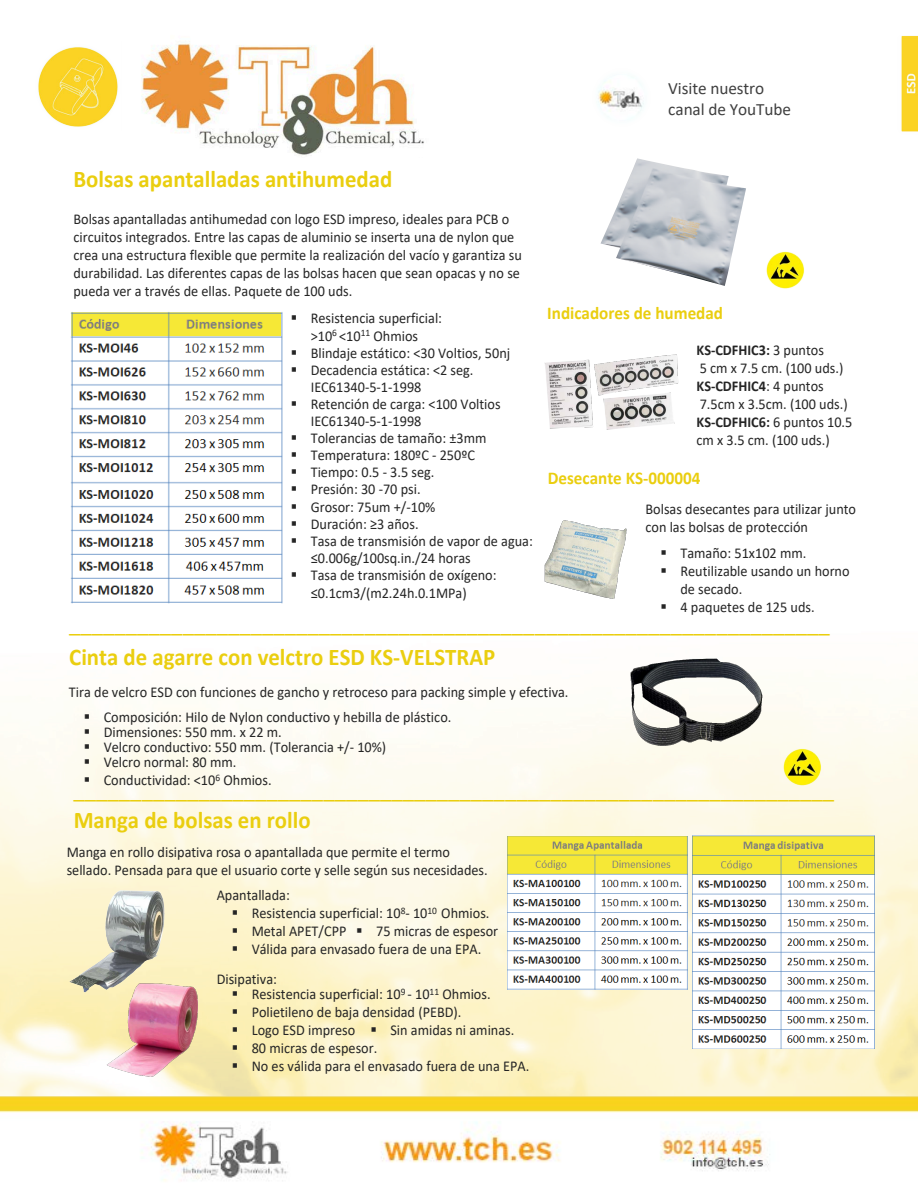
<style>
.page{position:relative;width:918px;height:1188px;background:#fff}
.page>*{position:absolute;margin:0;border:0;box-sizing:border-box;transform-origin:0 0}
.t1{font:24px/34px "Calibri";color:#eace0f;scale:.95 1}
.t2{font:700 24px "Calibri";color:#eace0f;scale:.95 1}
.t3{font:700 18px "Calibri";color:#eace0f;scale:.95 1}
.t4{font:17.25px/20.7px "Calibri";letter-spacing:-.005em;color:#404040}
.t5{font:15px/18px "Calibri";color:#252525;scale:.95 1}
.s1{font-style:inherit}
.s2{font-weight:700}
</style>
<div class="page">
<img style="left:0;top:1061px;width:918px;height:120px">
<img style="left:141px;top:35px;width:286px;height:122px">
<img style="left:595px;top:72px;width:53px;height:51px">
<img style="left:901px;top:35px;width:17px;height:97px">
<img style="left:37px;top:46px;width:82px;height:81px">
<img style="left:766px;top:251px;width:39px;height:37px">
<img style="left:593px;top:637px;width:203px;height:138px">
<img style="left:782px;top:748px;width:39px;height:38px">
<img style="left:95px;top:951px;width:114px;height:158px">
<img style="left:600px;top:158px;width:146px;height:128px">
<img style="left:544px;top:354px;width:135px;height:76px">
<img style="left:544px;top:520px;width:83px;height:79px">
<img style="left:507px;top:836px;width:180px;height:154px">
<img style="left:66px;top:882px;width:114px;height:113px">
<img style="left:692px;top:836px;width:183px;height:212px">
<img style="left:70px;top:311px;width:213px;height:292px">
<p class="t4" style="left:668px;top:78px;width:124px">Visite nuestro canal de YouTube</p>
<h1 class="t2" style="left:73px;top:164px;width:337px"><span class="s1">Bolsas</span> apantalladas antihumedad</h1>
<p class="t5" style="left:73px;top:210px;width:474px">Bolsas apantalladas antihumedad con logo ESD impreso, ideales para PCB o circuitos integrados. Entre las capas de aluminio se inserta una de nylon que crea una estructura flexible que permite la realización del vacío y garantiza su durabilidad. Las diferentes capas de las bolsas hacen que sean opacas y no se pueda ver a través de ellas. Paquete de 100 uds.</p>
<p class="t5" style="left:291px;top:310px;width:161px;line-height:17.1px;text-align:center">▪ Resistencia superficial: &gt;10<sup>6</sup> &lt;10<sup>11</sup> Ohmios</p>
<p class="t5" style="left:291px;top:343px;width:233px">▪ Blindaje estático: &lt;30 Voltios, 50nj</p>
<p class="t5" style="left:311px;top:361px;width:173px;line-height:17.1px;text-indent:-20px">▪ Decadencia estática: &lt;2 seg.<br>IEC61340-5-1-1998</p>
<p class="t5" style="left:311px;top:395px;width:201px;line-height:17.1px;text-indent:-20px">▪ Retención de carga: &lt;100 Voltios<br>IEC61340-5-1-1998</p>
<p class="t5" style="left:291px;top:429px;width:208px">▪ Tolerancias de tamaño: ±3mm</p>
<p class="t5" style="left:291px;top:446px;width:195px">▪ Temperatura: 180ºC - 250ºC</p>
<p class="t5" style="left:291px;top:463px;width:153px">▪ Tiempo: 0.5 - 3.5 seg.</p>
<p class="t5" style="left:291px;top:480px;width:138px">▪ Presión: 30 -70 psi.</p>
<p class="t5" style="left:291px;top:497px;width:154px">▪ Grosor: 75um +/-10%</p>
<p class="t5" style="left:291px;top:514px;width:136px">▪ Duración: ≥3 años.</p>
<p class="t5" style="left:311px;top:532px;width:235px;line-height:17.1px;text-indent:-20px">▪ Tasa de transmisión de vapor de agua: ≤0.006g/100sq.in./24 horas</p>
<p class="t5" style="left:311px;top:566px;width:197px;text-indent:-20px">▪ Tasa de transmisión de oxígeno: ≤0.1cm3/(m2.24h.0.1MPa)</p>
<h1 class="t1" style="left:69px;top:605px;width:802px">___________________________________________________________________<br><span class="s2">Cinta de agarre con velctro ESD</span> <span class="s2">KS</span><span class="s2">-VELSTRAP</span></h1>
<p class="t5" style="left:69px;top:683px;width:527px">Tira de velcro ESD con funciones de gancho y retroceso para packing simple y efectiva.</p>
<p class="t5" style="left:84px;top:708px;width:389px">▪ Composición: Hilo de Nylon conductivo y hebilla de plástico.</p>
<p class="t5" style="left:84px;top:723px;width:210px">▪ Dimensiones: 550 mm. x 22 m.</p>
<p class="t5" style="left:84px;top:738px;width:320px">▪ Velcro conductivo: 550 mm. (Tolerancia +/- 10%)</p>
<p class="t5" style="left:84px;top:753px;width:162px">▪ Velcro normal: 80 mm.</p>
<p class="t5" style="left:84px;top:771px;width:199px">▪ Conductividad: &lt;10<sup>6</sup> Ohmios.</p>
<h1 class="t1" style="left:74px;top:771px;width:802px">___________________________________________________________________</h1>
<h1 class="t2" style="left:74px;top:805px;width:251px">Manga de bolsas en rollo</h1>
<p class="t5" style="left:67px;top:843px;width:445px">Manga en rollo disipativa rosa o apantallada que permite el termo sellado. Pensada para que el usuario corte y selle según sus necesidades.</p>
<p class="t5" style="left:217px;top:886px;width:78px">Apantallada:</p>
<p class="t5" style="left:232px;top:904px;width:273px">▪ Resistencia superficial: 10<sup>8</sup>- 10<sup>10</sup> Ohmios.</p>
<p class="t5" style="left:232px;top:922px;width:122px">▪ Metal APET/CPP</p>
<p class="t5" style="left:217px;top:934px;width:280px;line-height:30px;text-indent:15px">▪ Válida para envasado fuera de una EPA.<br>Disipativa:</p>
<p class="t5" style="left:232px;top:985px;width:274px">▪ Resistencia superficial: 10<sup>9</sup> - 10<sup>11</sup> Ohmios.</p>
<p class="t5" style="left:232px;top:1003px;width:243px">▪ Polietileno de baja densidad (PEBD).</p>
<p class="t5" style="left:232px;top:1021px;width:132px">▪ Logo ESD impreso</p>
<p class="t5" style="left:232px;top:1039px;width:155px">▪ 80 micras de espesor.</p>
<p class="t5" style="left:232px;top:1057px;width:315px">▪ No es válida para el envasado fuera de una EPA.</p>
<p class="t3" style="left:547px;top:301px;width:187px">Indicadores de humedad</p>
<p class="t5" style="left:697px;top:340px;width:166px"><span class="s2">KS</span><span class="s2">-CDFHIC3:</span> 3 puntos<br>5 cm x 7.5 cm. (100 uds.)<br><span class="s2">KS</span><span class="s2">-CDFHIC4</span>: 4 puntos<br>7.5cm x 3.5cm. (100 uds.)<br><span class="s2">KS</span><span class="s2">-CDFHIC6:</span> 6 puntos 10.5 cm x 3.5 cm. (100 uds.)</p>
<p class="t3" style="left:548px;top:465px;width:162px">Desecante KS-000004</p>
<p class="t5" style="left:645px;top:500px;width:223px">Bolsas desecantes para utilizar junto con las bolsas de protección</p>
<p class="t5" style="left:660px;top:543px;width:155px">▪ Tamaño: 51x102 mm.</p>
<p class="t5" style="left:680px;top:561px;width:180px;text-indent:-20px">▪ Reutilizable usando un horno de secado.</p>
<p class="t5" style="left:660px;top:597px;width:164px">▪ 4 paquetes de 125 uds.</p>
<p class="t5" style="left:356px;top:922px;width:151px">▪ 75 micras de espesor</p>
<p class="t5" style="left:370px;top:1021px;width:153px">▪ Sin amidas ni aminas.</p>
</div>
